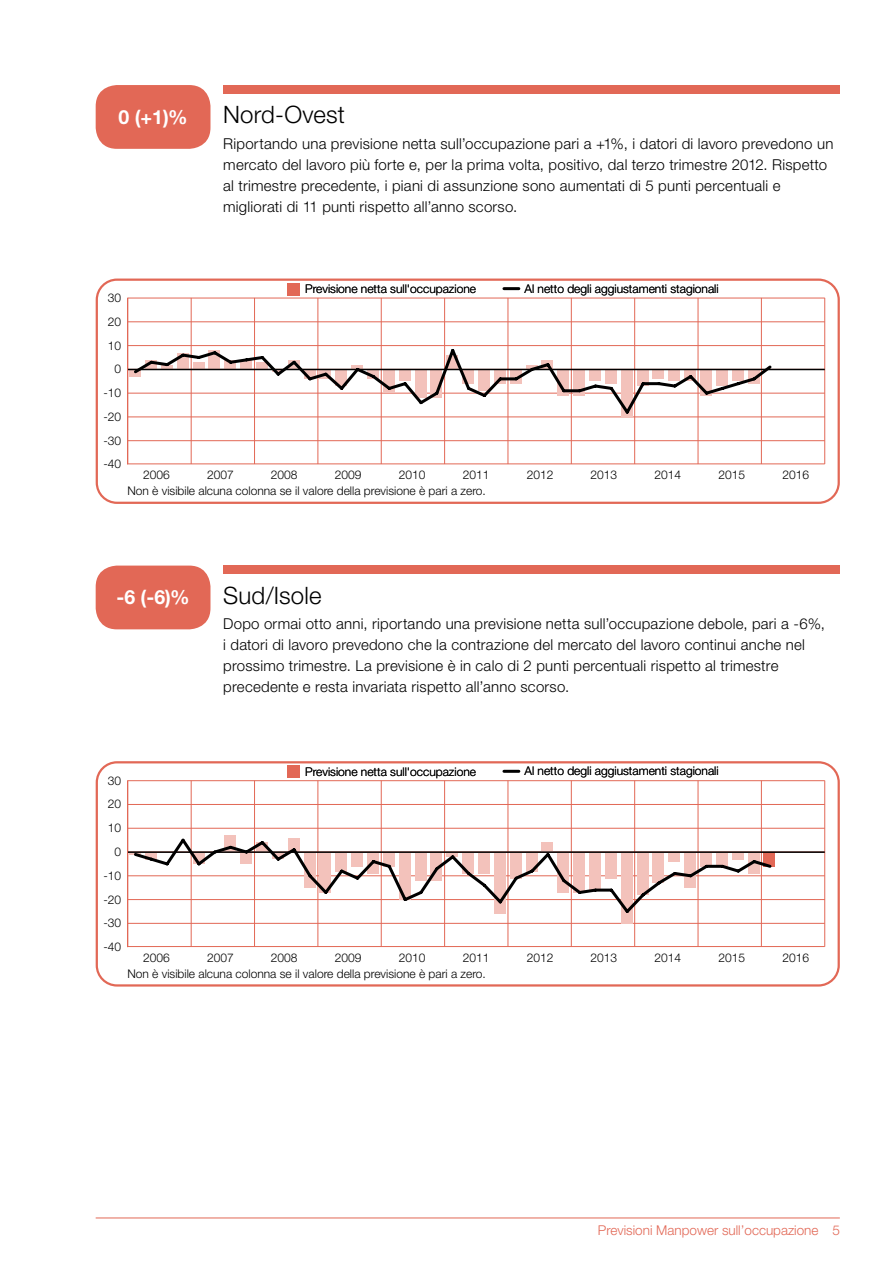
<style>
.page{position:relative;width:893px;height:1263px;background:#fff}
.page>*{position:absolute;margin:0;border:0;box-sizing:border-box;transform-origin:0 0}
.t1{font:300 24px "Helvetica Neue LT Std";letter-spacing:.005em;color:#000}
.t2{font:700 19.5px "Helvetica Neue LT Std";color:#fff}
.t3{font:300 15px/21px "Helvetica Neue LT Std";letter-spacing:.015em;color:#000}
.t4{font:300 13.5px "Helvetica Neue LT Std";color:#e26856}
.t5{font:300 12px/23.7px "Helvetica Neue LT Std";color:#000;text-align:right}
</style>
<div class="page">
<hr style="left:96px;top:1217px;width:744px;height:1px;background:#e26856">
<div style="left:96px;top:85px;width:114px;height:64px;background:#e26856;border-radius:21px"></div>
<div style="left:96px;top:566px;width:114px;height:63px;background:#e26856;border-radius:21px"></div>
<svg style="left:96px;top:279px;width:744px;height:225px"></svg>
<svg style="left:96px;top:761px;width:744px;height:225px"></svg>
<div style="left:223px;top:85px;width:617px;height:9px;background:#e26856"></div>
<div style="left:223px;top:566px;width:617px;height:8px;background:#e26856"></div>
<h2 class="t2" style="left:119px;top:105px;width:71px">0 (+1)%</h2>
<p class="t5" style="left:103px;top:286px;width:19px">30<br>20<br>10<br>0 -10 -20 -30 -40</p>
<h1 class="t1" style="left:223px;top:100px;width:123px">Nord-Ovest</h1>
<p class="t3" style="left:223px;top:133px;width:612px">Riportando una previsione netta sull’occupazione pari a +1%, i datori di lavoro prevedono un mercato del lavoro più forte e, per la prima volta, positivo, dal terzo trimestre 2012. Rispetto al trimestre precedente, i piani di assunzione sono aumentati di 5 punti percentuali e migliorati di 11 punti rispetto all’anno scorso.</p>
<p class="t5" style="left:305px;top:276px;width:172px">Previsione netta sull'occupazione</p>
<p class="t5" style="left:524px;top:276px;width:196px">Al netto degli aggiustamenti stagionali</p>
<p class="t5" style="left:143px;top:463px;width:28px">2006</p>
<p class="t5" style="left:207px;top:463px;width:28px">2007</p>
<p class="t5" style="left:271px;top:463px;width:28px">2008</p>
<p class="t5" style="left:335px;top:463px;width:28px">2009</p>
<p class="t5" style="left:399px;top:463px;width:28px">2010</p>
<p class="t5" style="left:463px;top:463px;width:28px">2011</p>
<p class="t5" style="left:527px;top:463px;width:28px">2012</p>
<p class="t5" style="left:591px;top:463px;width:28px">2013</p>
<p class="t5" style="left:654px;top:463px;width:28px">2014</p>
<p class="t5" style="left:718px;top:463px;width:28px">2015</p>
<p class="t5" style="left:782px;top:463px;width:28px">2016</p>
<p class="t5" style="left:127px;top:479px;width:360px">Non è visibile alcuna colonna se il valore della previsione è pari a zero.</p>
<h2 class="t2" style="left:116px;top:585px;width:75px">-6 (-6)%</h2>
<p class="t5" style="left:103px;top:768px;width:19px">30<br>20<br>10<br>0 -10 -20 -30 -40</p>
<h1 class="t1" style="left:223px;top:581px;width:100px">Sud/Isole</h1>
<p class="t3" style="left:223px;top:613px;width:603px">Dopo ormai otto anni, riportando una previsione netta sull’occupazione debole, pari a -6%, i datori di lavoro prevedono che la contrazione del mercato del lavoro continui anche nel prossimo trimestre. La previsione è in calo di 2 punti percentuali rispetto al trimestre precedente e resta invariata rispetto all’anno scorso.</p>
<p class="t5" style="left:305px;top:759px;width:172px">Previsione netta sull'occupazione</p>
<p class="t5" style="left:524px;top:759px;width:196px">Al netto degli aggiustamenti stagionali</p>
<p class="t5" style="left:143px;top:945px;width:28px">2006</p>
<p class="t5" style="left:207px;top:945px;width:28px">2007</p>
<p class="t5" style="left:271px;top:945px;width:28px">2008</p>
<p class="t5" style="left:335px;top:945px;width:28px">2009</p>
<p class="t5" style="left:399px;top:945px;width:28px">2010</p>
<p class="t5" style="left:463px;top:945px;width:28px">2011</p>
<p class="t5" style="left:527px;top:945px;width:28px">2012</p>
<p class="t5" style="left:591px;top:945px;width:28px">2013</p>
<p class="t5" style="left:654px;top:945px;width:28px">2014</p>
<p class="t5" style="left:718px;top:945px;width:28px">2015</p>
<p class="t5" style="left:782px;top:945px;width:28px">2016</p>
<p class="t5" style="left:127px;top:962px;width:360px">Non è visibile alcuna colonna se il valore della previsione è pari a zero.</p>
<p class="t4" style="left:598px;top:1222px;width:243px">Previsioni Manpower sull’occupazione 5</p>
</div>
